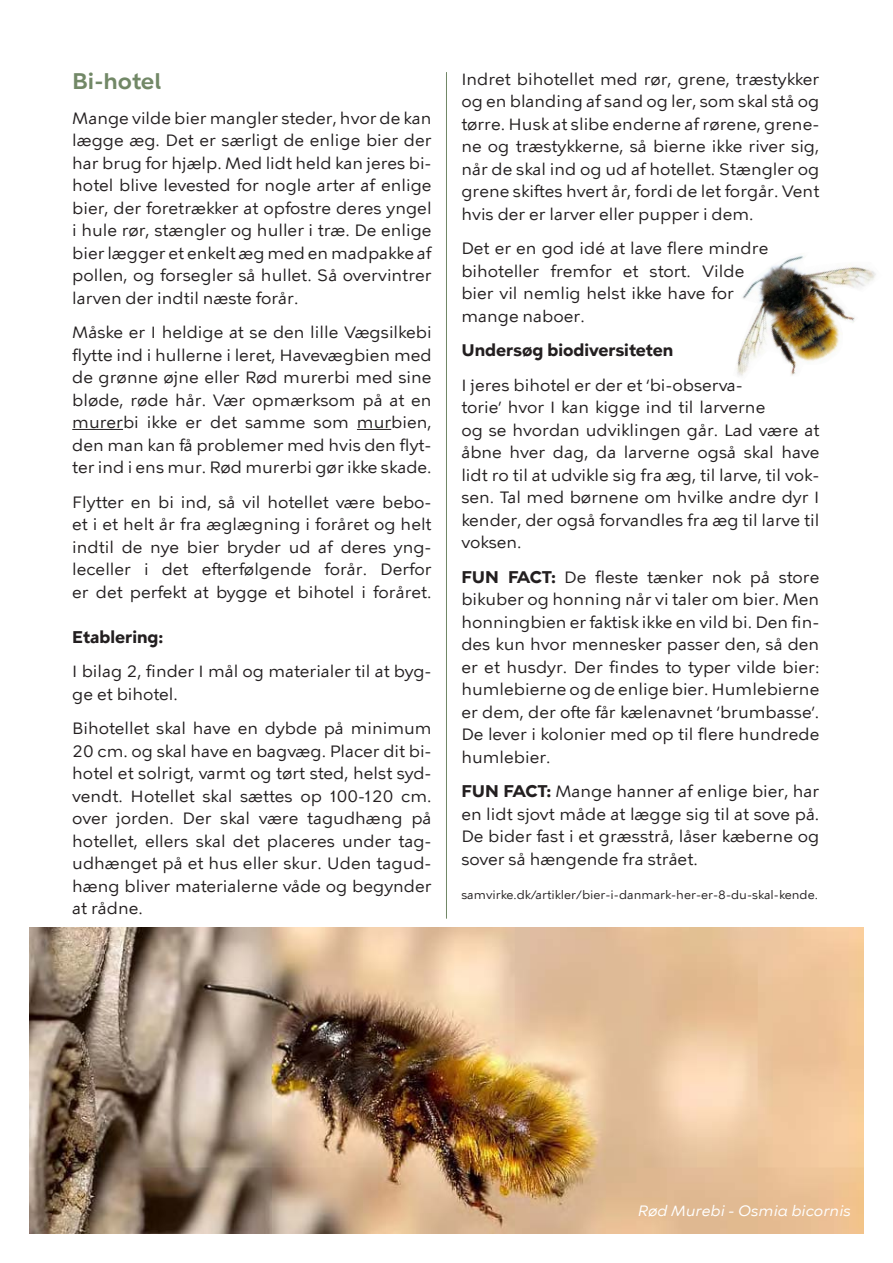
<style>
.page{position:relative;width:893px;height:1263px;background:#fff}
.page>*{position:absolute;margin:0;border:0;box-sizing:border-box;transform-origin:0 0}
.t1{font:600 22.5px "KBH";color:#728867}
.t2{font:16.5px/22.5px "KBH Tekst";color:#231f20;text-align:justify}
.t3{font:16.5px/22.5px "KBH Tekst 2";color:#231f20;text-align:justify}
.t4{font:700 16.5px "KBH Tekst";color:#231f20}
.t5{font:italic 15px "KBH Tekst";color:#fff}
.t6{font:12px "KBH Tekst";color:#231f20}
.s1{font-family:"KBH Tekst"}
.s2{font-family:"KBH Tekst 2"}
.s3{font-family:"KBH Tekst";font-weight:700}
</style>
<div class="page">
<hr style="left:72px;top:429px;width:51px;height:1px;background:#231f20">
<hr style="left:357px;top:429px;width:34px;height:1px;background:#231f20">
<img style="left:737px;top:255px;width:139px;height:121px">
<hr style="left:446px;top:72px;width:1px;height:846px;background:#728867">
<img style="left:30px;top:927px;width:833px;height:306px">
<h2 class="t1" style="left:72px;top:67px;width:90px">Bi-hotel</h2>
<p class="t3" style="left:72px;top:106px;width:361px">Mange vilde bier mangler steder, hvor de kan lægge æg. Det er særligt de enlige bier der <span class="s1">har brug for hjælp. Med lidt held kan jeres bi&shy;hotel blive levested for nogle arter af enlige </span>bier, der foretrækker at opfostre deres yngel i hule rør, stængler og huller i træ. De enlige <span class="s1">bier lægger et enkelt æg med en madpakke af </span>pollen, og forsegler så hullet. S<span class="s1">å overvintrer larven der indtil næste forår.</span></p>
<p class="t2" style="left:72px;top:321px;width:361px">Måske er I heldige at se den lille Vægsilkebi <span class="s2">flytte ind i hullerne i leret, Havevægbien med </span>de grønne øjne eller Rød murerbi med sine <span class="s2">bløde, røde hår.</span> Vær opmærksom på at en murerbi ikke er det samme som mur<span class="s2">bien, den man kan få problemer med hvis den flyt&shy;</span>ter ind i ens mur. Rød murerbi gør ikke skade.</p>
<p class="t2" style="left:72px;top:491px;width:361px"><span class="s2">Flytter en bi ind, så vil hotellet være bebo&shy;</span>et i et helt år fra æglægning i foråret og helt indtil de nye bier bryder ud af deres yng&shy;<span class="s2">leceller i det efterfølgende forår. Derfor </span>er det perfekt at bygge et bihotel i foråret.</p>
<h3 class="t4" style="left:72px;top:627px;width:92px">Etablering:</h3>
<p class="t3" style="left:72px;top:660px;width:361px">I bilag 2, finder I mål og materialer til at byg&shy;<span class="s1">ge et bihotel.</span></p>
<p class="t2" style="left:72px;top:717px;width:361px">Bihotellet skal have en dybde på minimum 20 cm. og skal have en bagvæg. Placer dit bi&shy;<span class="s2">hotel et solrigt, varmt og tørt sted, helst syd&shy;</span>vendt. Hotellet skal sættes op 100-120 cm. <span class="s2">over jorden. Der skal være tagudhæng på hotellet, ellers skal det placeres under tag&shy;</span>udhænget på et hus eller skur. Uden tagud&shy;hæng bliver materialerne våde og begynder at rådne.</p>
<p class="t3" style="left:461px;top:67px;width:359px">Indret bihotellet med rør, grene, træstykker og en blanding af sand og ler, som skal stå og tørre. Husk at slibe enderne af rørene, grene&shy;ne og træstykkerne, så bierne ikke river sig, <span class="s1">når de skal ind og ud af hotellet. Stængler og </span>grene skiftes hvert år, fordi de let forgår. Vent <span class="s1">hvis der er larver eller pupper i dem.</span></p>
<p class="t2" style="left:461px;top:237px;width:308px;text-align:left"><span class="s2">Det er en god idé at lave flere mindre </span>bihoteller fremfor et stort. Vilde bier vil nemlig helst ikke have for mange naboer.</p>
<h3 class="t4" style="left:461px;top:340px;width:213px">Undersøg biodiversiteten</h3>
<p class="t2" style="left:461px;top:374px;width:359px;text-align:left">I jeres bihotel er der et ‘bi-observa-<br>torie’ hvor I kan kigge ind til larverne<br>og se hvordan udviklingen går. Lad være at <span class="s2">åbne hver dag, da larverne også skal have lidt ro til at udvikle sig fra æg, til larve, til vok&shy;</span>sen. Tal med børnene om hvilke andre dyr I <span class="s2">kender, der også forvandles fra æg til larve til </span>voksen.</p>
<p class="t3" style="left:461px;top:566px;width:359px"><span class="s3">FUN FACT:</span> De fleste tænker nok på store <span class="s1">bikuber og honning når vi taler om bier. Men </span>honningbien er faktisk ikke en vild bi. Den fin&shy;des kun hvor mennesker passer den, så den er et husdyr. Der findes to typer vilde bier: <span class="s1">humlebierne og de enlige bier. Humlebierne </span>er dem, der ofte får kælenavnet ‘brumbasse’.<br>De lever i kolonier med op til flere hundrede <span class="s1">humlebier.</span></p>
<p class="t3" style="left:461px;top:780px;width:359px"><span class="s3">FUN FACT:</span> Mange hanner af enlige bier, har <span class="s1">en lidt sjovt måde at lægge sig til at sove på.<br></span>De bider fast i et græsstrå, låser kæberne og <span class="s1">sover så hængende fra strået.</span></p>
<p class="t6" style="left:461px;top:887px;width:358px">samvirke.dk/artikler/bier-i-danmark-her-er-8-du-skal-kende.</p>
<p class="t5" style="left:638px;top:1201px;width:215px">Rød Murebi - Osmia bicornis</p>
</div>
